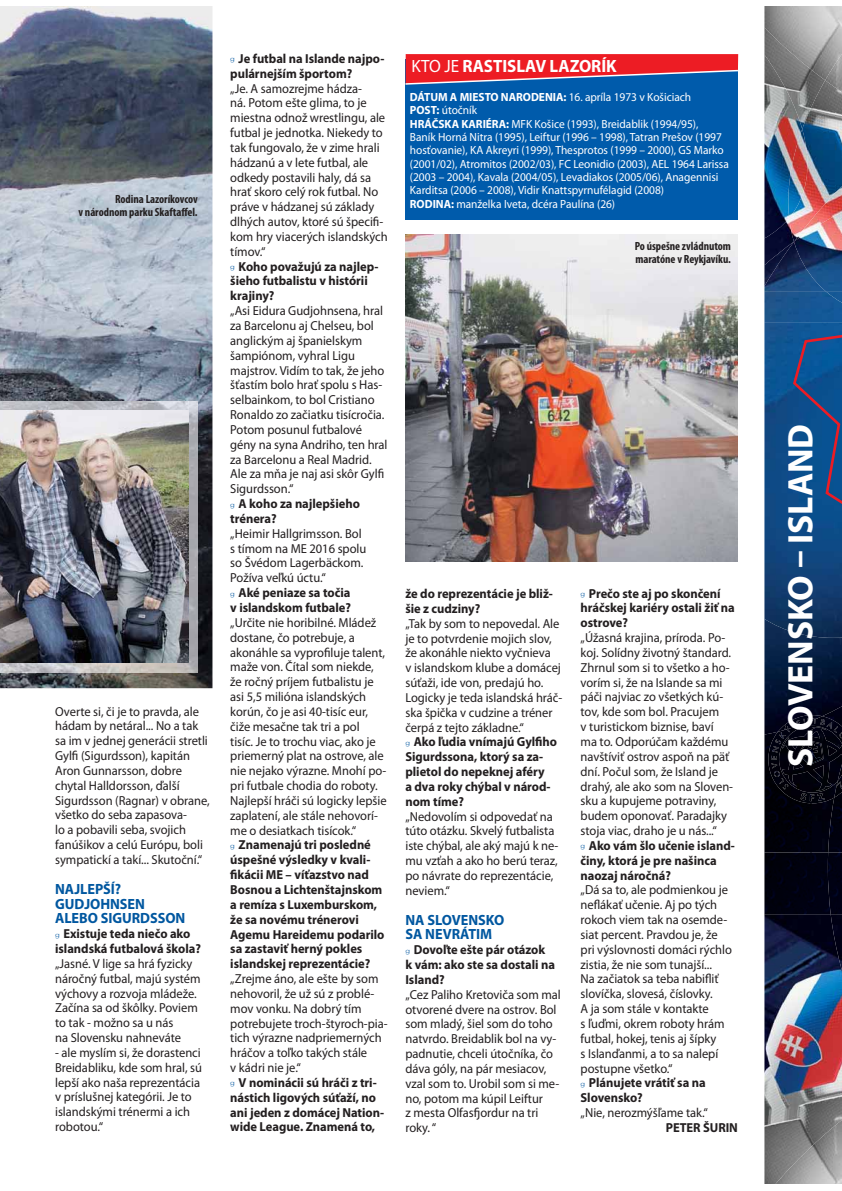
<style>
.page{position:relative;width:842px;height:1191px;background:#fff}
.page>*{position:absolute;margin:0;border:0;box-sizing:border-box;transform-origin:0 0}
.t1{font:700 35.6px "Myriad Pro";letter-spacing:-.005em;color:#fff}
.t2{font:700 17.8px "Myriad Pro";letter-spacing:-.005em;color:#fff;scale:.96 1}
.t3{font:700 14.8px/14.8px "Myriad Pro";letter-spacing:-.005em;color:#0057a0;scale:.96 1}
.t4{font:13.1px/14.8px "Myriad Pro";letter-spacing:-.005em;color:#231f20;scale:.96 1}
.t5{font:700 13.1px/14.8px "Myriad Pro";letter-spacing:-.005em;color:#231f20;scale:.96 1}
.t6{font:11.9px/13.4px "Myriad Pro";letter-spacing:-.005em;color:#fff;scale:.96 1}
.t7{font:700 condensed 11.9px/13.4px "Myriad Pro";letter-spacing:-.005em;color:#231f20;text-align:right}
.s1{font-weight:400}
.s2{font-weight:700}
</style>
<div class="page">
<img style="left:812px;top:803px;width:16px;height:49px">
<img style="left:764px;top:735px;width:48px;height:117px">
<img style="left:768px;top:735px;width:60px;height:68px">
<img style="left:828px;top:801px;width:14px;height:114px">
<img style="left:764px;top:638px;width:78px;height:97px">
<img style="left:778px;top:715px;width:44px;height:3px">
<svg style="left:771px;top:718px;width:71px;height:83px;background:#0a0b16"></svg>
<img style="left:764px;top:322px;width:78px;height:316px">
<svg style="left:792px;top:322px;width:50px;height:194px;background:#184e8a"></svg>
<img style="left:764px;top:852px;width:67px;height:63px">
<img style="left:764px;top:915px;width:78px;height:269px">
<img style="left:831px;top:915px;width:11px;height:56px">
<img style="left:764px;top:292px;width:78px;height:30px">
<img style="left:826px;top:292px;width:16px;height:11px">
<img style="left:789px;top:80px;width:53px;height:162px">
<img style="left:808px;top:185px;width:34px;height:26px">
<img style="left:764px;top:242px;width:30px;height:50px">
<img style="left:794px;top:211px;width:48px;height:81px">
<img style="left:764px;top:80px;width:38px;height:158px">
<img style="left:788px;top:129px;width:20px;height:89px">
<img style="left:764px;top:7px;width:78px;height:73px">
<img style="left:825px;top:53px;width:17px;height:40px">
<img style="left:775px;top:1119px;width:67px;height:65px">
<div style="left:406px;top:59px;width:332px;height:160px;background:#005bab"></div>
<svg style="left:405px;top:54px;width:334px;height:32px"></svg>
<img style="left:0;top:7px;width:212px;height:681px">
<img style="left:0;top:401px;width:197px;height:272px">
<img style="left:0;top:411px;width:189px;height:251px">
<img style="left:405px;top:234px;width:333px;height:328px">
<svg style="left:799px;top:552px;width:4px;height:15px"></svg>
<p class="t7" style="left:79px;top:193px;width:121px">Rodina Lazoríkovcov<br>v národnom parku Skaftaffel.</p>
<p class="t4" style="left:55px;top:705px;width:163px">Overte si, či je to pravda, ale hádam by netáral... No a tak sa im v jednej generácii stretli<br>Gylfi (Sigurdsson), kapitán<br>Aron Gunnarsson, dobre chytal Halldorsson, ďalší<br>Sigurdsson (Ragnar) v obrane, všetko do seba zapasova-<br>lo a pobavili seba, svojich fanúšikov a celú Európu, boli sympatickí a takí... Skutoční.“</p>
<p class="t3" style="left:55px;top:882px;width:137px">NAJLEPŠÍ?<br>GUDJOHNSEN<br>ALEBO SIGURDSSON</p>
<p class="t5" style="left:55px;top:927px;width:153px;text-align:center">Existuje teda niečo ako islandská futbalová škola?</p>
<p class="t4" style="left:55px;top:957px;width:153px">„Jasné. V lige sa hrá fyzicky náročný futbal, majú systém výchovy a rozvoja mládeže.<br>Začína sa od škôlky. Poviem to tak - možno sa u nás<br>na Slovensku nahneváte</p>
<p class="t4" style="left:55px;top:1046px;width:155px">- ale myslím si, že dorastenci<br>Breidabliku, kde som hral, sú lepší ako naša reprezentácia v príslušnej kategórii. Je to islandskými trénermi a ich robotou.“</p>
<p class="t5" style="left:230px;top:52px;width:162px;text-indent:8px">Je futbal na Islande najpo&shy;pulárnejším športom?</p>
<p class="t4" style="left:230px;top:82px;width:165px">„Je. A samozrejme hádza-<br>ná. Potom ešte glima, to je miestna odnož wrestlingu, ale futbal je jednotka. Niekedy to tak fungovalo, že v zime hrali hádzanú a v lete futbal, ale odkedy postavili haly, dá sa hrať skoro celý rok futbal. No práve v hádzanej sú základy dlhých autov, ktoré sú špecifi&shy;kom hry viacerých islandských tímov.“</p>
<p class="t5" style="left:230px;top:260px;width:156px;text-indent:8px">Koho považujú za najlep&shy;šieho futbalistu v histórii krajiny?</p>
<p class="t4" style="left:230px;top:304px;width:165px">„Asi Eidura Gudjohnsena, hral za Barcelonu aj Chelseu, bol anglickým aj španielskym šampiónom, vyhral Ligu majstrov. Vidím to tak, že jeho šťastím bolo hrať spolu s Has&shy;selbainkom, to bol Cristiano<br>Ronaldo zo začiatku tisícročia.<br>Potom posunul futbalové gény na syna Andriho, ten hral za Barcelonu a Real Madrid.<br>Ale za mňa je naj asi skôr Gylfi<br>Sigurdsson.“</p>
<p class="t5" style="left:230px;top:497px;width:137px;text-indent:8px">A koho za najlepšieho trénera?</p>
<p class="t4" style="left:230px;top:527px;width:143px">„Heimir Hallgrimsson. Bol s tímom na ME 2016 spolu so Švédom Lagerbäckom.<br>Požíva veľkú úctu.“</p>
<p class="t5" style="left:230px;top:586px;width:127px;text-align:center">Aké peniaze sa točia v islandskom futbale?</p>
<p class="t4" style="left:230px;top:616px;width:164px">„Určite nie horibilné. Mládež dostane, čo potrebuje, a akonáhle sa vyprofiluje talent, maže von. Čítal som niekde, že ročný príjem futbalistu je asi 5,5 milióna islandských korún, čo je asi 40-tisíc eur, čiže mesačne tak tri a pol<br>tisíc. Je to trochu viac, ako je priemerný plat na ostrove, ale nie nejako výrazne. Mnohí po&shy;pri futbale chodia do roboty.<br>Najlepší hráči sú logicky lepšie zaplatení, ale stále nehovorí&shy;me o desiatkach tisícok.“</p>
<p class="t5" style="left:230px;top:839px;width:162px;text-indent:8px">Znamenajú tri posledné úspešné výsledky v kvali&shy;fikácii ME – víťazstvo nad<br>Bosnou a Lichtenštajnskom a remíza s Luxemburskom, že sa novému trénerovi<br>Agemu Hareidemu podarilo sa zastaviť herný pokles islandskej reprezentácie?</p>
<p class="t4" style="left:230px;top:972px;width:165px">„Zrejme áno, ale ešte by som nehovoril, že už sú z problé&shy;mov vonku. Na dobrý tím potrebujete troch-štyroch-pia&shy;tich výrazne nadpriemerných hráčov a toľko takých stále<br>v kádri nie je.“</p>
<p class="t5" style="left:230px;top:1076px;width:162px;text-indent:8px">V nominácii sú hráči z tri&shy;nástich ligových súťaží, no ani jeden z domácej Nation&shy;wide League. Znamená to,</p>
<h2 class="t2" style="left:412px;top:59px;width:215px"><span class="s1">KTO JE</span> RASTISLAV LAZORÍK</h2>
<p class="t6" style="left:410px;top:91px;width:334px"><span class="s2">DÁTUM A MIESTO NARODENIA:</span> 16. apríla 1973 v Košiciach<br><span class="s2">POST:</span> útočník<br><span class="s2">HRÁČSKA KARIÉRA:</span> MFK Košice (1993), Breidablik (1994/95),<br>Baník Horná Nitra (1995), Leiftur (1996 – 1998), Tatran Prešov (1997 hosťovanie), KA Akreyri (1999), Thesprotos (1999 – 2000), GS Marko (2001/02), Atromitos (2002/03), FC Leonidio (2003), AEL 1964 Larissa (2003 – 2004), Kavala (2004/05), Levadiakos (2005/06), Anagennisi Karditsa (2006 – 2008), Vidir Knattspyrnufélagid (2008)<br><span class="s2">RODINA:</span> manželka Iveta, dcéra Paulína (26)</p>
<p class="t7" style="left:635px;top:240px;width:98px;text-align:left">Po úspešne zvládnutom maratóne v Reykjavíku.</p>
<p class="t5" style="left:405px;top:587px;width:155px">že do reprezentácie je bliž&shy;šie z cudziny?</p>
<p class="t4" style="left:405px;top:617px;width:165px">„Tak by som to nepovedal. Ale je to potvrdenie mojich slov, že akonáhle niekto vyčnieva<br>v islandskom klube a domácej súťaži, ide von, predajú ho.<br>Logicky je teda islandská hráč&shy;ska špička v cudzine a tréner čerpá z tejto základne.“</p>
<p class="t5" style="left:405px;top:735px;width:160px;text-indent:8px">Ako ľudia vnímajú Gylfiho<br>Sigurdssona, ktorý sa za&shy;plietol do nepeknej aféry<br>a dva roky chýbal v národ&shy;nom tíme?</p>
<p class="t4" style="left:405px;top:810px;width:161px">„Nedovolím si odpovedať na túto otázku. Skvelý futbalista iste chýbal, ale aký majú k ne&shy;mu vzťah a ako ho berú teraz, po návrate do reprezentácie, neviem.“</p>
<p class="t3" style="left:405px;top:913px;width:104px">NA SLOVENSKO<br>SA NEVRÁTIM</p>
<p class="t5" style="left:405px;top:943px;width:157px;text-indent:8px">Dovoľte ešte pár otázok k vám: ako ste sa dostali na<br>Island?</p>
<p class="t4" style="left:405px;top:988px;width:163px">„Cez Paliho Kretoviča som mal otvorené dvere na ostrov. Bol som mladý, šiel som do toho natvrdo. Breidablik bol na vy&shy;padnutie, chceli útočníka, čo dáva góly, na pár mesiacov, vzal som to. Urobil som si me&shy;no, potom ma kúpil Leiftur<br>z mesta Olfasfjordur na tri roky. “</p>
<p class="t5" style="left:581px;top:587px;width:162px;text-indent:8px">Prečo ste aj po skončení hráčskej kariéry ostali žiť na ostrove?</p>
<p class="t4" style="left:581px;top:631px;width:160px">„Úžasná krajina, príroda. Po&shy;koj. Solídny životný štandard.<br>Zhrnul som si to všetko a ho&shy;vorím si, že na Islande sa mi páči najviac zo všetkých kú&shy;tov, kde som bol. Pracujem<br>v turistickom biznise, baví ma to. Odporúčam každému navštíviť ostrov aspoň na päť dní. Počul som, že Island je drahý, ale ako som na Sloven&shy;sku a kupujeme potraviny, budem oponovať. Paradajky stoja viac, draho je u nás...“</p>
<p class="t5" style="left:581px;top:839px;width:162px;text-indent:8px">Ako vám šlo učenie island&shy;činy, ktorá je pre našinca naozaj náročná?</p>
<p class="t4" style="left:581px;top:883px;width:159px">„Dá sa to, ale podmienkou je neflákať učenie. Aj po tých rokoch viem tak na osemde&shy;siat percent. Pravdou je, že pri výslovnosti domáci rýchlo zistia, že nie som tunajší...<br>Na začiatok sa teba nabifliť slovíčka, slovesá, číslovky.<br>A ja som stále v kontakte<br>s ľuďmi, okrem roboty hrám futbal, hokej, tenis aj šípky<br>s Islanďanmi, a to sa nalepí postupne všetko.“</p>
<p class="t5" style="left:581px;top:1076px;width:132px;text-indent:8px">Plánujete vrátiť sa na<br>Slovensko?</p>
<p class="t4" style="left:581px;top:1106px;width:134px">„Nie, nerozmýšľame tak.“</p>
<p class="t5" style="left:666px;top:1121px;width:77px">PETER ŠURIN</p>
<h1 class="t1" style="left:787px;top:767px;width:344px;rotate:-90deg">SLOVENSKO ISLAND</h1>
</div>
